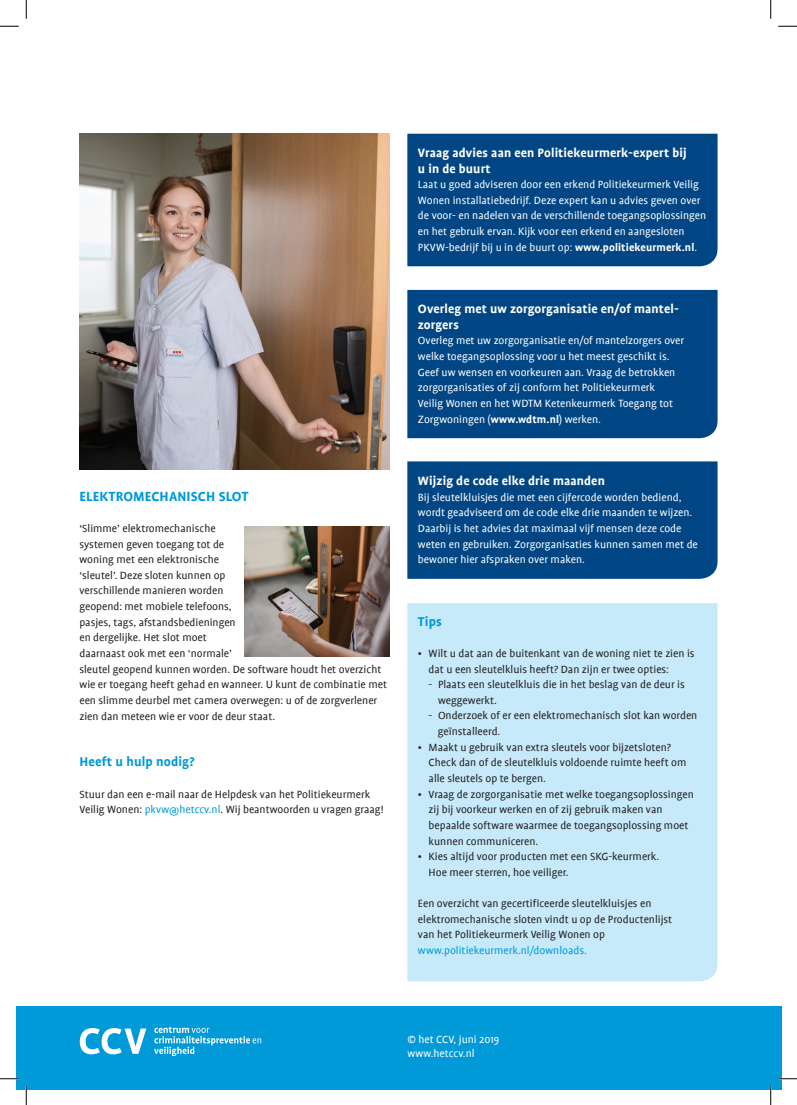
<style>
.page{position:relative;width:797px;height:1105px;background:#fff}
.page>*{position:absolute;margin:0;border:0;box-sizing:border-box;transform-origin:0 0}
.t1{font:700 15px "Profile";letter-spacing:.01em;color:#009ad9}
.t2{font:700 14.38px "Profile";letter-spacing:.01em;color:#009ad9}
.t3{font:700 13.75px/15.6px "Profile";letter-spacing:.01em;color:#fff}
.t4{font:11.88px/15.6px "Profile";color:#231f20}
.t5{font:11.88px/15.6px "Profile";color:#fff}
.t6{font:11.88px "Profile";color:#009ad9}
.s1{color:#009ad9}
.s2{font-weight:700}
</style>
<div class="page">
<div style="left:407px;top:603px;width:310px;height:378px;background:#c6eafa"></div>
<div style="left:16px;top:1006px;width:765px;height:83px;background:#009ad9"></div>
<svg style="left:80px;top:1028px;width:66px;height:26px"></svg>
<svg style="left:154px;top:1027px;width:107px;height:29px"></svg>
<img style="left:79px;top:134px;width:310px;height:335px">
<div style="left:407px;top:134px;width:310px;height:132px;background:#004684"></div>
<div style="left:407px;top:290px;width:310px;height:148px;background:#004684"></div>
<div style="left:407px;top:461px;width:310px;height:118px;background:#004684"></div>
<img style="left:244px;top:526px;width:145px;height:131px">
<svg style="left:0;top:25px;width:19px;height:2px"></svg>
<svg style="left:778px;top:25px;width:19px;height:2px"></svg>
<svg style="left:0;top:1078px;width:19px;height:1px"></svg>
<svg style="left:778px;top:1078px;width:19px;height:1px"></svg>
<svg style="left:25px;top:0;width:2px;height:19px"></svg>
<svg style="left:25px;top:1086px;width:2px;height:19px"></svg>
<svg style="left:770px;top:0;width:1px;height:19px"></svg>
<svg style="left:770px;top:1086px;width:1px;height:19px"></svg>
<p class="t1" style="left:79px;top:488px;width:170px">ELEKTROMECHANISCH SLOT</p>
<p class="t4" style="left:79px;top:521px;width:309px">‘Slimme’ elektromechanische<br>systemen geven toegang tot de<br>woning met een elektronische<br>‘sleutel’. Deze sloten kunnen op<br>verschillende manieren worden<br>geopend: met mobiele telefoons,<br>pasjes, tags, afstandsbedieningen<br>en dergelijke. Het slot moet<br>daarnaast ook met een ‘normale’<br>sleutel geopend kunnen worden. De software houdt het overzicht wie er toegang heeft gehad en wanneer. U kunt de combinatie met een slimme deurbel met camera overwegen: u of de zorgverlener zien dan meteen wie er voor de deur staat.</p>
<p class="t2" style="left:79px;top:754px;width:117px">Heeft u hulp nodig?</p>
<p class="t4" style="left:79px;top:786px;width:305px">Stuur dan een e-mail naar de Helpdesk van het Politiekeurmerk<br>Veilig Wonen: <span class="s1">pkvw@hetccv.nl</span>. Wij beantwoorden u vragen graag!</p>
<p class="t3" style="left:418px;top:145px;width:270px">Vraag advies aan een Politiekeurmerk-expert bij u in de buurt</p>
<p class="t5" style="left:418px;top:177px;width:290px">Laat u goed adviseren door een erkend Politiekeurmerk Veilig Wonen installatiebedrijf. Deze expert kan u advies geven over de voor- en nadelen van de verschillende toegangsoplossingen en het gebruik ervan. Kijk voor een erkend en aangesloten PKVW-bedrijf bij u in de buurt op: <span class="s2">www.politiekeurmerk.nl</span>.</p>
<p class="t3" style="left:418px;top:301px;width:262px">Overleg met uw zorgorganisatie en/of mantel&shy;zorgers</p>
<p class="t5" style="left:418px;top:333px;width:268px">Overleg met uw zorgorganisatie en/of mantelzorgers over welke toegangsoplossing voor u het meest geschikt is.<br>Geef uw wensen en voorkeuren aan. Vraag de betrokken zorgorganisaties of zij conform het Politiekeurmerk<br>Veilig Wonen en het WDTM Ketenkeurmerk Toegang tot Zorgwoningen (<span class="s2">www.wdtm.nl</span>) werken.</p>
<p class="t3" style="left:418px;top:473px;width:188px">Wijzig de code elke drie maanden</p>
<p class="t5" style="left:418px;top:489px;width:281px">Bij sleutelkluisjes die met een cijfercode worden bediend, wordt geadviseerd om de code elke drie maanden te wijzen.<br>Daarbij is het advies dat maximaal vijf mensen deze code weten en gebruiken. Zorgorganisaties kunnen samen met de bewoner hier afspraken over maken.</p>
<p class="t2" style="left:418px;top:613px;width:25px">Tips</p>
<p class="t4" style="left:428px;top:646px;width:267px;text-indent:-11px">• Wilt u dat aan de buitenkant van de woning niet te zien is dat u een sleutelkluis heeft? Dan zijn er twee opties:</p>
<p class="t4" style="left:438px;top:677px;width:248px;text-indent:-9px">- Plaats een sleutelkluis die in het beslag van de deur is weggewerkt.</p>
<p class="t4" style="left:438px;top:708px;width:261px;text-indent:-9px">- Onderzoek of er een elektromechanisch slot kan worden geïnstalleerd.</p>
<p class="t4" style="left:428px;top:739px;width:259px;text-indent:-11px">• Maakt u gebruik van extra sleutels voor bijzetsloten?<br>Check dan of de sleutelkluis voldoende ruimte heeft om alle sleutels op te bergen.</p>
<p class="t4" style="left:428px;top:786px;width:267px;text-indent:-11px">• Vraag de zorgorganisatie met welke toegangsoplossingen zij bij voorkeur werken en of zij gebruik maken van bepaalde software waarmee de toegangsoplossing moet kunnen communiceren.</p>
<p class="t4" style="left:428px;top:849px;width:232px;text-indent:-11px">• Kies altijd voor producten met een SKG-keurmerk.<br>Hoe meer sterren, hoe veiliger.</p>
<p class="t4" style="left:418px;top:896px;width:256px">Een overzicht van gecertificeerde sleutelkluisjes en elektromechanische sloten vindt u op de Productenlijst van het Politiekeurmerk Veilig Wonen op</p>
<p class="t6" style="left:418px;top:944px;width:170px">www.politiekeurmerk.nl/downloads.</p>
<p class="t5" style="left:407px;top:1033px;width:94px;line-height:13.8px">© het CCV, juni 2019 www.hetccv.nl</p>
</div>
